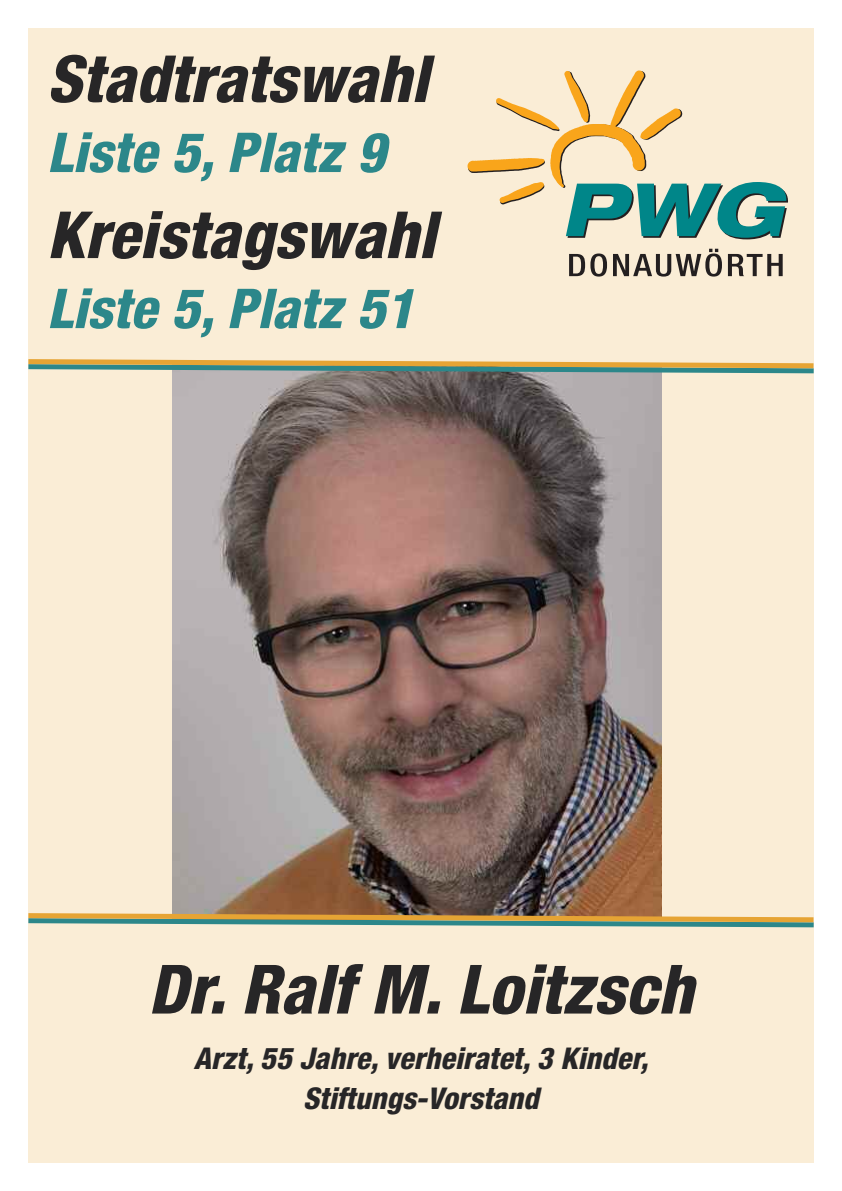
<style>
.page{position:relative;width:842px;height:1191px;background:#fff}
.page>*{position:absolute;margin:0;border:0;box-sizing:border-box;transform-origin:0 0}
.t1{font:italic 800 condensed 68px "Helvetica Neue";letter-spacing:.005em;color:#272627}
.t2{font:italic 800 condensed 65px "Helvetica Neue";letter-spacing:.005em;color:#272627}
.t3{font:italic 800 condensed 55px "Helvetica Neue";letter-spacing:.005em;color:#2c878a}
.t4{font:italic 800 condensed 30px/40px "Helvetica Neue";letter-spacing:.005em;color:#272627;text-align:center}
</style>
<div class="page">
<div style="left:28px;top:28px;width:786px;height:1134px;background:#faedd6"></div>
<svg style="left:467px;top:71px;width:321px;height:168px"></svg>
<svg style="left:569px;top:253px;width:38px;height:23px"></svg>
<svg style="left:613px;top:249px;width:109px;height:27px"></svg>
<svg style="left:728px;top:254px;width:55px;height:22px"></svg>
<img style="left:173px;top:376px;width:489px;height:534px">
<svg style="left:28px;top:910px;width:786px;height:18px"></svg>
<svg style="left:28px;top:359px;width:786px;height:17px"></svg>
<h2 class="t2" style="left:47px;top:56px;width:383px">Stadtratswahl</h2>
<h3 class="t3" style="left:47px;top:133px;width:340px">Liste 5, Platz 9</h3>
<h2 class="t2" style="left:47px;top:212px;width:390px">Kreistagswahl</h2>
<h3 class="t3" style="left:47px;top:289px;width:369px">Liste 5, Platz 51</h3>
<h1 class="t1" style="left:148px;top:965px;width:546px">Dr. Ralf M. Loitzsch</h1>
<p class="t4" style="left:194px;top:1040px;width:456px">Arzt, 55 Jahre, verheiratet, 3 Kinder,<br>Stiftungs-Vorstand</p>
</div>
